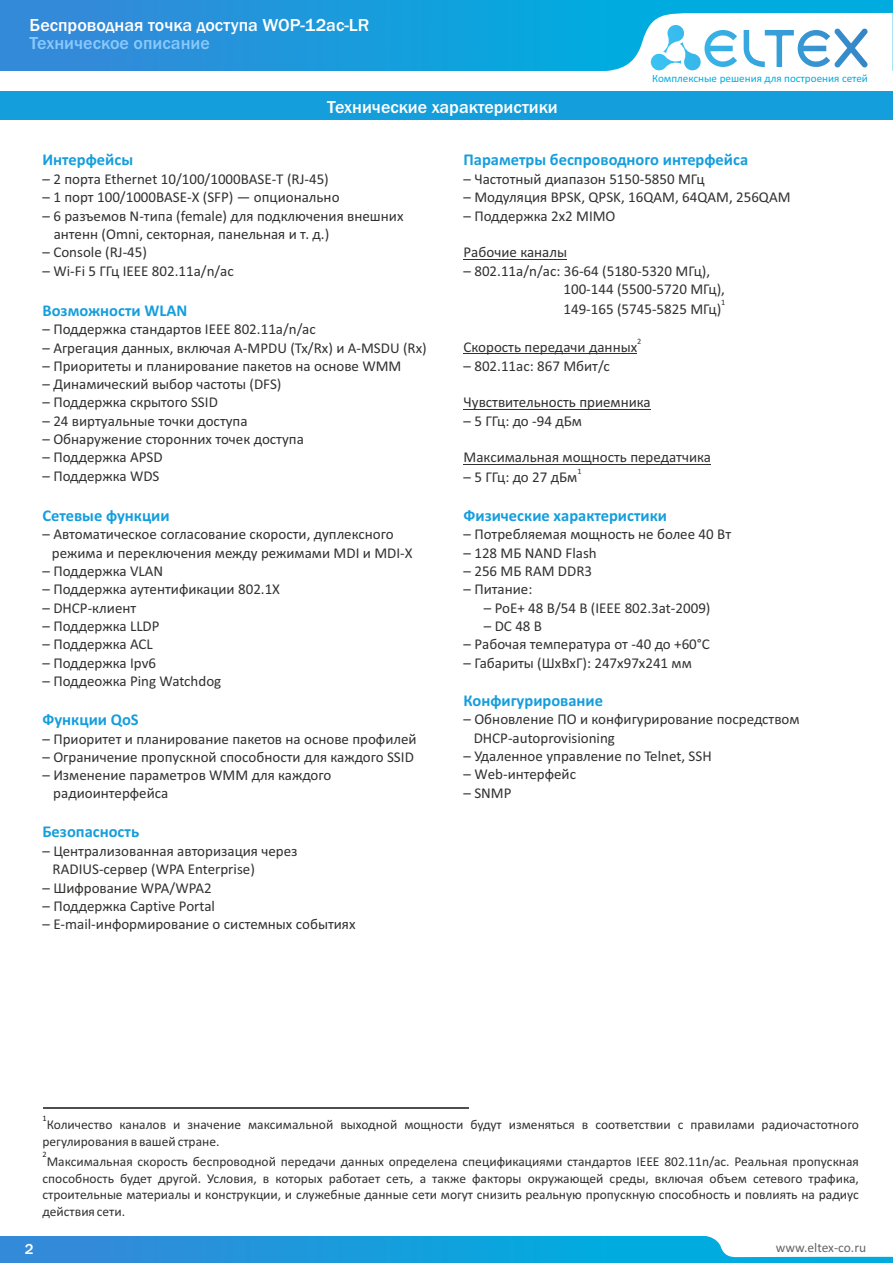
<style>
.page{position:relative;width:893px;height:1263px;background:#fff}
.page>*{position:absolute;margin:0;border:0;box-sizing:border-box;transform-origin:0 0}
.t1{font:500 18px "Franklin Gothic";color:#fff}
.t2{font:500 18px "Franklin Gothic";color:#8ac9fc}
.t3{font:700 16.5px "Calibri";color:#159edc}
.t4{font:15px/18.3px "Calibri";color:#313130}
.t5{font:500 15px "Franklin Gothic";color:#fff}
.t6{font:13.5px/16.8px "Calibri";color:#313130}
.t7{font:13.5px "Calibri";color:#666}
.t8{font:11.1px "Calibri";color:#00acdf}
.t9{font:8.25px "Calibri";color:#313130}
.t10{font:8.25px "Calibri";color:#151616}
</style>
<div class="page">
<hr style="left:464px;top:259px;width:103px;height:1px;background:#313130">
<hr style="left:464px;top:353px;width:173px;height:1px;background:#313130">
<hr style="left:464px;top:409px;width:187px;height:1px;background:#313130">
<hr style="left:464px;top:464px;width:247px;height:1px;background:#313130">
<div style="left:0;top:1236px;width:893px;height:27px;background:linear-gradient(to right,#3489d9,#00b4e0)"></div>
<svg style="left:703px;top:1236px;width:190px;height:21px"></svg>
<div style="left:0;top:0;width:893px;height:71px;background:linear-gradient(to right,#3489d9,#00b4e0)"></div>
<svg style="left:589px;top:13px;width:304px;height:58px"></svg>
<div style="left:0;top:91px;width:893px;height:29px;background:#159edc"></div>
<hr style="left:43px;top:1107px;width:426px;height:2px;background:#4e4e4d">
<p class="t1" style="left:30px;top:19px;width:341px">Беспроводная точка доступа WOP-12ac-LR</p>
<p class="t2" style="left:30px;top:36px;width:182px">Техническое описание</p>
<p class="t1" style="left:327px;top:100px;width:232px">Технические характеристики</p>
<p class="t8" style="left:652px;top:73px;width:217px">Комплексные решения для построения сетей</p>
<p class="t3" style="left:43px;top:153px;width:92px">Интерфейсы</p>
<p class="t4" style="left:43px;top:171px;width:288px">– 2 порта Ethernet 10/100/1000BASE-T (RJ-45)</p>
<p class="t4" style="left:43px;top:189px;width:299px">– 1 порт 100/1000BASE-X (SFP) — опционально</p>
<p class="t4" style="left:54px;top:208px;width:351px;text-indent:-11px">– 6 разъемов N-типа (female) для подключения внешних антенн (Omni, секторная, панельная и т. д.)</p>
<p class="t4" style="left:43px;top:244px;width:106px">– Console (RJ-45)</p>
<p class="t4" style="left:43px;top:263px;width:193px">– Wi-Fi 5 ГГц IEEE 802.11a/n/ac</p>
<p class="t3" style="left:43px;top:303px;width:146px">Возможности WLAN</p>
<p class="t4" style="left:43px;top:321px;width:275px">– Поддержка стандартов IEEE 802.11a/n/ac</p>
<p class="t4" style="left:43px;top:340px;width:386px">– Агрегация данных, включая A-MPDU (Tx/Rx) и А-MSDU (Rx)</p>
<p class="t4" style="left:43px;top:358px;width:360px">– Приоритеты и планирование пакетов на основе WMM</p>
<p class="t4" style="left:43px;top:376px;width:240px">– Динамический выбор частоты (DFS)</p>
<p class="t4" style="left:43px;top:395px;width:177px">– Поддержка скрытого SSID</p>
<p class="t4" style="left:43px;top:413px;width:207px">– 24 виртуальные точки доступа</p>
<p class="t4" style="left:43px;top:431px;width:263px">– Обнаружение сторонних точек доступа</p>
<p class="t4" style="left:43px;top:449px;width:122px">– Поддержка APSD</p>
<p class="t4" style="left:43px;top:468px;width:119px">– Поддержка WDS</p>
<p class="t3" style="left:43px;top:508px;width:129px">Сетевые функции</p>
<p class="t4" style="left:52px;top:526px;width:362px;text-indent:-9px">– Автоматическое согласование скорости, дуплексного режима и переключения между режимами MDI и MDI-X</p>
<p class="t4" style="left:42px;top:563px;width:122px">– Поддержка VLAN</p>
<p class="t4" style="left:42px;top:581px;width:239px">– Поддержка аутентификации 802.1X</p>
<p class="t4" style="left:42px;top:600px;width:95px">– DHCP-клиент</p>
<p class="t4" style="left:42px;top:618px;width:119px">– Поддержка LLDP</p>
<p class="t4" style="left:42px;top:636px;width:112px">– Поддержка ACL</p>
<p class="t4" style="left:42px;top:655px;width:115px">– Поддержка Ipv6</p>
<p class="t4" style="left:42px;top:673px;width:180px">– Поддеожка Ping Watchdog</p>
<p class="t3" style="left:42px;top:712px;width:98px">Функции QoS</p>
<p class="t4" style="left:42px;top:731px;width:376px">– Приоритет и планирование пакетов на основе профилей</p>
<p class="t4" style="left:42px;top:749px;width:373px">– Ограничение пропускной способности для каждого SSID</p>
<p class="t4" style="left:53px;top:767px;width:280px;text-indent:-11px">– Изменение параметров WMM для каждого радиоинтерфейса</p>
<p class="t3" style="left:42px;top:825px;width:98px">Безопасность</p>
<p class="t4" style="left:53px;top:843px;width:246px;text-indent:-10px">– Централизованная авторизация через<br>RADIUS-сервер (WPA Enterprise)</p>
<p class="t4" style="left:42px;top:880px;width:171px">– Шифрование WPA/WPA2</p>
<p class="t4" style="left:42px;top:898px;width:174px">– Поддержка Сaptive Portal</p>
<p class="t4" style="left:42px;top:916px;width:315px">– E-mail-информирование о системных событиях</p>
<p class="t3" style="left:464px;top:153px;width:286px">Параметры беспроводного интерфейса</p>
<p class="t4" style="left:464px;top:171px;width:242px">– Частотный диапазон 5150-5850 МГц</p>
<p class="t4" style="left:464px;top:189px;width:329px">– Модуляция BPSK, QPSK, 16QAM, 64QAM, 256QAM</p>
<p class="t4" style="left:464px;top:208px;width:153px">– Поддержка 2х2 MIMO</p>
<p class="t4" style="left:464px;top:244px;width:105px">Рабочие каналы</p>
<p class="t4" style="left:563px;top:263px;width:163px;text-indent:-100px">– 802.11a/n/ac: 36-64 (5180-5320 МГц),<br>100-144 (5500-5720 МГц),</p>
<p class="t9" style="left:721px;top:299px;width:6px">1</p>
<p class="t4" style="left:563px;top:301px;width:159px">149-165 (5745-5825 МГц)</p>
<p class="t9" style="left:637px;top:338px;width:6px">2</p>
<p class="t4" style="left:464px;top:339px;width:175px">Скорость передачи данных</p>
<p class="t4" style="left:464px;top:358px;width:148px">– 802.11ac: 867 Мбит/c</p>
<p class="t4" style="left:464px;top:395px;width:189px">Чувствительность приемника</p>
<p class="t4" style="left:463px;top:413px;width:120px">– 5 ГГц: до -94 дБм</p>
<p class="t4" style="left:463px;top:449px;width:249px">Максимальная мощность передатчика</p>
<p class="t9" style="left:577px;top:468px;width:6px">1</p>
<p class="t4" style="left:463px;top:469px;width:115px">– 5 ГГц: до 27 дБм</p>
<p class="t3" style="left:463px;top:508px;width:205px">Физические характеристики</p>
<p class="t4" style="left:463px;top:526px;width:269px">– Потребляемая мощность не более 40 Вт</p>
<p class="t4" style="left:463px;top:545px;width:135px">– 128 MБ NAND Flash</p>
<p class="t4" style="left:463px;top:563px;width:130px">– 256 MБ RAM DDR3</p>
<p class="t4" style="left:463px;top:581px;width:70px">– Питание:</p>
<p class="t4" style="left:484px;top:600px;width:228px">– PoE+ 48 В/54 В (IEEE 802.3at-2009)</p>
<p class="t4" style="left:484px;top:618px;width:60px">– DC 48 В</p>
<p class="t4" style="left:463px;top:636px;width:248px">– Рабочая температура от -40 до +60°С</p>
<p class="t4" style="left:463px;top:655px;width:230px">– Габариты (ШxВxГ): 247x97x241 мм</p>
<p class="t3" style="left:463px;top:693px;width:141px">Конфигурирование</p>
<p class="t4" style="left:474px;top:711px;width:327px;text-indent:-10px">– Обновление ПО и конфигурирование посредством<br>DHCP-autoprovisioning</p>
<p class="t4" style="left:463px;top:748px;width:250px">– Удаленное управление по Telnet, SSH</p>
<p class="t4" style="left:463px;top:766px;width:114px">– Web-интерфейс</p>
<p class="t4" style="left:463px;top:785px;width:50px">– SNMP</p>
<p class="t10" style="left:43px;top:1114px;width:6px">1</p>
<p class="t6" style="left:43px;top:1117px;width:818px;line-height:17.2px;text-indent:4px">Количество каналов и значение максимальной выходной мощности будут изменяться в соответствии с правилами радиочастотного регулирования в вашей стране.</p>
<p class="t10" style="left:43px;top:1151px;width:6px">2</p>
<p class="t6" style="left:42px;top:1154px;width:818px;text-align:justify;text-indent:4px">Максимальная скорость беспроводной передачи данных определена спецификациями стандартов IEEE 802.11n/ac. Реальная пропускная способность будет другой. Условия, в которых работает сеть, а также факторы окружающей среды, включая объем сетевого трафика, строительные материалы и конструкции, и служебные данные сети могут снизить реальную пропускную способность и повлиять на радиус действия сети.</p>
<p class="t5" style="left:25px;top:1243px;width:10px">2</p>
<p class="t7" style="left:776px;top:1242px;width:92px">www.eltex-co.ru</p>
</div>
